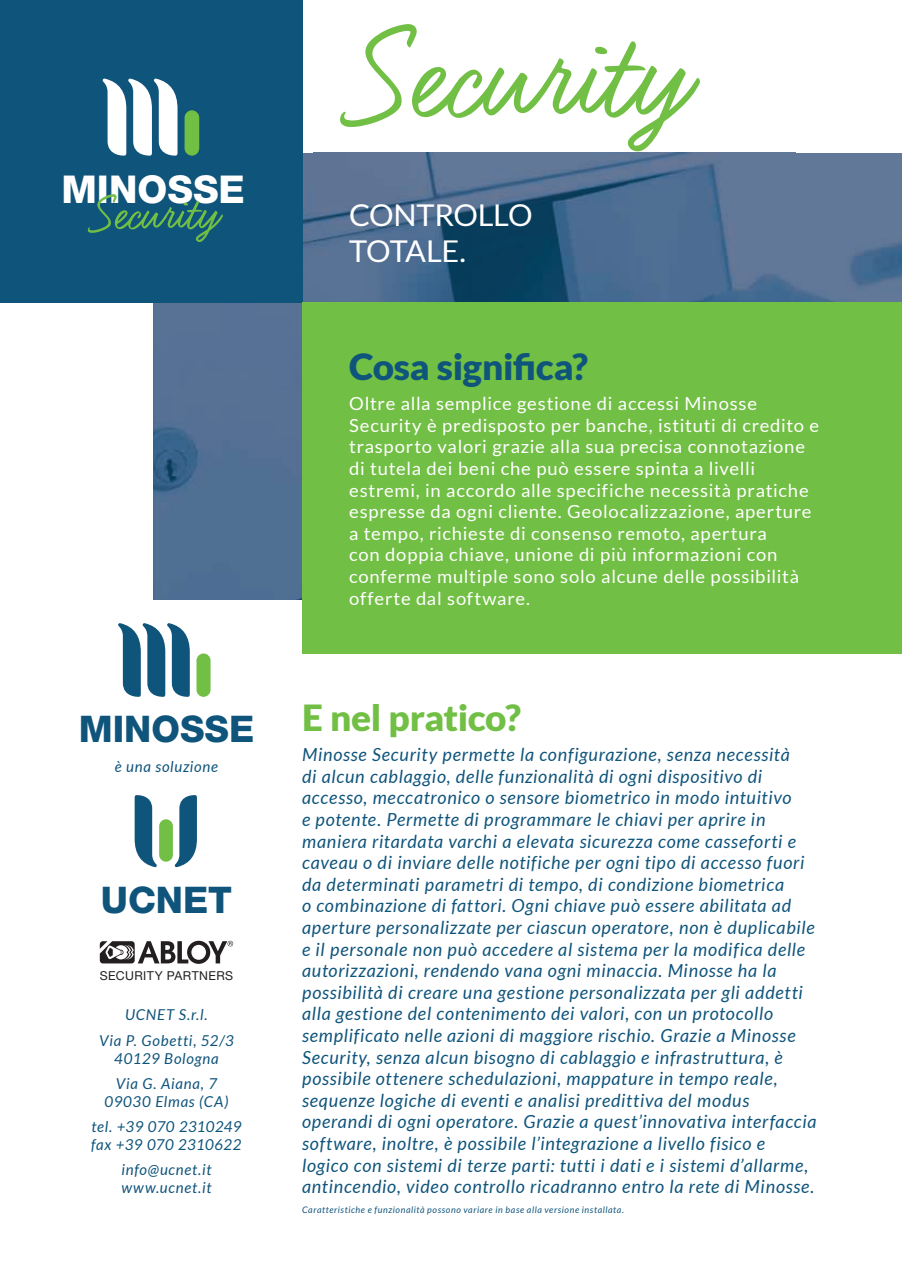
<style>
.page{position:relative;width:902px;height:1272px;background:#fff}
.page>*{position:absolute;margin:0;border:0;box-sizing:border-box;transform-origin:0 0}
.t1{font:139.95px "Felt That";color:#71bf44}
.t2{font:52.5px "Felt That";color:#71bf44}
.t3{font:800 38.4px "Helvetica Neue LT Std";color:#fff}
.t4{font:800 36.75px "Helvetica Neue LT Std";color:#0f547b}
.t5{font:900 36px "Lato";letter-spacing:-.01em;color:#0f547b}
.t6{font:900 36px "Lato";letter-spacing:-.015em;color:#71bf44}
.t7{font:30px/36px "Lato";letter-spacing:-.015em;color:#fff}
.t8{font:italic 18px/21.6px "Lato";letter-spacing:.04em;color:#0f547b}
.t9{font:18px/21.6px "Lato";letter-spacing:.04em;color:#fff}
.t10{font:italic 15px/25.2px "Lato";letter-spacing:.05em;color:#0f547b;text-align:center}
.t11{font:12.3px "Helvetica Neue LT Std";letter-spacing:.035em;color:#231f20}
.t12{font:italic 9px "Lato";letter-spacing:.06em;color:#0f547b}
</style>
<div class="page">
<img style="left:153px;top:153px;width:748px;height:447px">
<div style="left:0;top:0;width:302px;height:302px;background:#0f547b"></div>
<div style="left:302px;top:302px;width:599px;height:351px;background:#71bf44"></div>
<svg style="left:103px;top:79px;width:74px;height:77px"></svg>
<div style="left:184px;top:110px;width:15px;height:46px;background:#71bf44;border-radius:7px"></div>
<svg style="left:135px;top:795px;width:22px;height:72px"></svg>
<svg style="left:175px;top:795px;width:22px;height:72px"></svg>
<div style="left:159px;top:819px;width:14px;height:42px;background:#71bf44;border-radius:7px"></div>
<svg style="left:118px;top:623px;width:72px;height:74px"></svg>
<div style="left:196px;top:653px;width:14px;height:43px;background:#71bf44;border-radius:7px"></div>
<svg style="left:100px;top:940px;width:133px;height:23px"></svg>
<h3 class="t3" style="left:61px;top:167px;width:185px">MINOSSE</h3>
<h2 class="t2" style="left:91px;top:182px;width:125px">Security</h2>
<h3 class="t4" style="left:79px;top:707px;width:177px">MINOSSE</h3>
<p class="t10" style="left:115px;top:754px;width:105px">è una soluzione</p>
<h3 class="t4" style="left:101px;top:878px;width:133px">UCNET</h3>
<p class="t11" style="left:100px;top:968px;width:135px">SECURITY PARTNERS</p>
<p class="t10" style="left:99px;top:1002px;width:136px">UCNET S.r.l.<br>Via P. Gobetti, 52/3</p>
<p class="t10" style="left:114px;top:1045px;width:106px;text-align:left">40129 Bologna<br>Via G. Aiana, 7</p>
<p class="t10" style="left:91px;top:1089px;width:151px">09030 Elmas (CA)<br>tel. +39 070 2310249</p>
<p class="t10" style="left:91px;top:1132px;width:152px">fax +39 070 2310622 info@ucnet.it</p>
<p class="t10" style="left:121px;top:1175px;width:91px">www.ucnet.it</p>
<h1 class="t1" style="left:349px;top:-8px;width:331px">Security</h1>
<h3 class="t7" style="left:349px;top:197px;width:185px">CONTROLLO<br>TOTALE.</h3>
<h3 class="t5" style="left:349px;top:346px;width:240px">Cosa significa?</h3>
<p class="t9" style="left:349px;top:392px;width:471px">Oltre alla semplice gestione di accessi Minosse Security è predisposto per banche, istituti di credito e trasporto valori grazie alla sua precisa connotazione di tutela dei beni che può essere spinta a livelli estremi, in accordo alle specifiche necessità pratiche espresse da ogni cliente. Geolocalizzazione, aperture a tempo, richieste di consenso remoto, apertura<br>con doppia chiave, unione di più informazioni con conferme multiple sono solo alcune delle possibilità offerte dal software.</p>
<h3 class="t6" style="left:302px;top:696px;width:220px">E nel pratico?</h3>
<p class="t8" style="left:302px;top:744px;width:516px">Minosse Security permette la configurazione, senza necessità<br>di alcun cablaggio, delle funzionalità di ogni dispositivo di accesso, meccatronico o sensore biometrico in modo intuitivo<br>e potente. Permette di programmare le chiavi per aprire in maniera ritardata varchi a elevata sicurezza come casseforti e caveau o di inviare delle notifiche per ogni tipo di accesso fuori da determinati parametri di tempo, di condizione biometrica<br>o combinazione di fattori. Ogni chiave può essere abilitata ad aperture personalizzate per ciascun operatore, non è duplicabile e il personale non può accedere al sistema per la modifica delle autorizzazioni, rendendo vana ogni minaccia. Minosse ha la possibilità di creare una gestione personalizzata per gli addetti alla gestione del contenimento dei valori, con un protocollo semplificato nelle azioni di maggiore rischio. Grazie a Minosse Security, senza alcun bisogno di cablaggio e infrastruttura, è possibile ottenere schedulazioni, mappature in tempo reale, sequenze logiche di eventi e analisi predittiva del modus operandi di ogni operatore. Grazie a quest’innovativa interfaccia software, inoltre, è possibile l’integrazione a livello fisico e<br>logico con sistemi di terze parti: tutti i dati e i sistemi d’allarme, antincendio, video controllo ricadranno entro la rete di Minosse.</p>
<p class="t12" style="left:302px;top:1204px;width:323px">Caratteristiche e funzionalità possono variare in base alla versione installata.</p>
</div>
